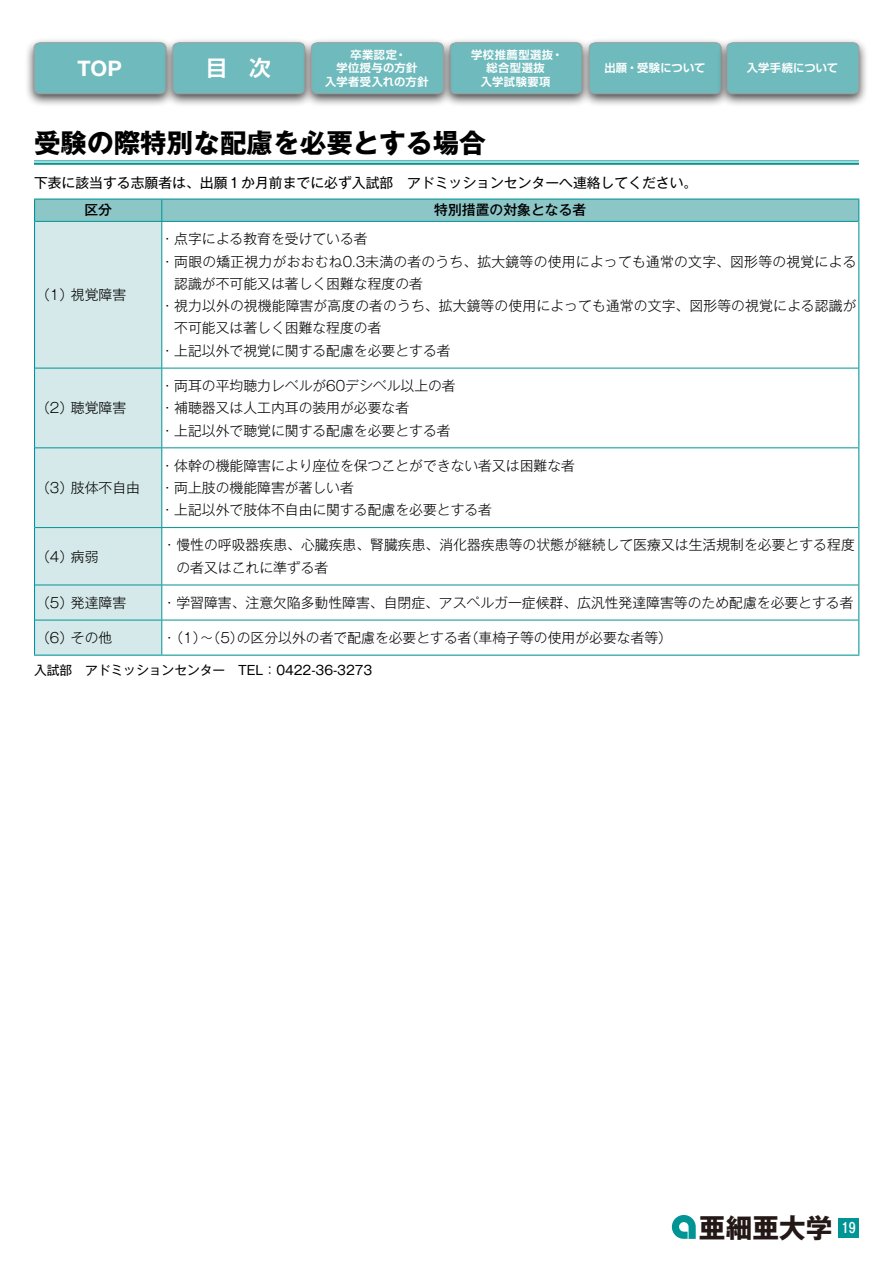
<style>
.page{position:relative;width:893px;height:1263px;background:#fff}
.page>*{position:absolute;margin:0;border:0;box-sizing:border-box;transform-origin:0 0}
.t1{font:700 26.7px "Gothic MB101 Pr 6";color:#231815}
.t2{font:700 26.55px "Gothic MB101 Pr 6";color:#000}
.t3{font:700 21.45px "Helvetica Neue LT Std";color:#fff}
.t4{font:700 21.45px "Shin Go Pr 6 De";color:#fff}
.t5{font:300 13.8px/22.4px "Gothic MB101 Pr 6 N";color:#000}
.t6{font:13.8px "Gothic MB101 Pr 6 N";color:#000}
.t7{font:500 13.8px "Gothic MB101 Pr 5";color:#000}
.t8{font:12.75px "Gothic MB101 Pr 6 N";color:#000}
.t9{font:700 11.1px/13.6px "Shin Go Pr 6 De";letter-spacing:.04em;color:#fff;text-align:center}
.t10{font:700 11.1px "Shin Go Pr 6 De";letter-spacing:.015em;color:#fff}
.t11{font:700 11.1px "Shin Go Pr 6 De";letter-spacing:.01em;color:#fff}
</style>
<div class="page">
<svg style="left:672px;top:1215px;width:24px;height:24px"></svg>
<div style="left:838px;top:1218px;width:21px;height:20px;background:#009495"></div>
<div style="left:25px;top:37px;width:150px;height:71px;background:#000;opacity:.75"></div>
<div style="left:34px;top:42px;width:129px;height:52px;background:#6ebabc"></div>
<div style="left:441px;top:37px;width:150px;height:71px;background:#000;opacity:.75"></div>
<div style="left:453px;top:42px;width:127px;height:52px;background:#6ebabc"></div>
<div style="left:163px;top:37px;width:151px;height:71px;background:#000;opacity:.75"></div>
<div style="left:173px;top:42px;width:129px;height:52px;background:#6ebabc"></div>
<div style="left:302px;top:37px;width:151px;height:71px;background:#000;opacity:.75"></div>
<svg style="left:311px;top:42px;width:133px;height:52px;background:#70b8ba"></svg>
<div style="left:580px;top:37px;width:151px;height:71px;background:#000;opacity:.75"></div>
<div style="left:589px;top:42px;width:128px;height:52px;background:#6ebabc"></div>
<div style="left:717px;top:37px;width:151px;height:71px;background:#000;opacity:.75"></div>
<svg style="left:727px;top:42px;width:132px;height:52px;background:#70b8ba"></svg>
<hr style="left:34px;top:161px;width:825px;height:1px;background:#009495">
<hr style="left:34px;top:163px;width:825px;height:2px;background:#009495">
<div style="left:35px;top:222px;width:126px;height:433px;background:#d6e9ea"></div>
<hr style="left:34px;top:221px;width:1px;height:147px;background:#009495">
<hr style="left:858px;top:221px;width:1px;height:147px;background:#009495">
<hr style="left:34px;top:368px;width:1px;height:80px;background:#009495">
<hr style="left:858px;top:368px;width:1px;height:80px;background:#009495">
<hr style="left:34px;top:448px;width:1px;height:80px;background:#009495">
<hr style="left:858px;top:448px;width:1px;height:80px;background:#009495">
<hr style="left:34px;top:528px;width:1px;height:57px;background:#009495">
<hr style="left:858px;top:528px;width:1px;height:57px;background:#009495">
<hr style="left:34px;top:585px;width:1px;height:35px;background:#009495">
<hr style="left:858px;top:585px;width:1px;height:35px;background:#009495">
<hr style="left:34px;top:620px;width:1px;height:35px;background:#009495">
<hr style="left:858px;top:620px;width:1px;height:35px;background:#009495">
<hr style="left:34px;top:655px;width:128px;height:1px;background:#009495">
<hr style="left:162px;top:655px;width:697px;height:1px;background:#009495">
<svg style="left:34px;top:199px;width:825px;height:22px;background:#88c4c5"></svg>
<hr style="left:35px;top:221px;width:127px;height:1px;background:#009495">
<hr style="left:162px;top:221px;width:696px;height:1px;background:#009495">
<hr style="left:161px;top:222px;width:1px;height:146px;background:#009495">
<hr style="left:35px;top:368px;width:127px;height:1px;background:#009495">
<hr style="left:162px;top:368px;width:696px;height:1px;background:#009495">
<hr style="left:161px;top:368px;width:1px;height:79px;background:#009495">
<hr style="left:35px;top:447px;width:127px;height:1px;background:#009495">
<hr style="left:162px;top:447px;width:696px;height:1px;background:#009495">
<hr style="left:161px;top:448px;width:1px;height:79px;background:#009495">
<hr style="left:35px;top:527px;width:127px;height:1px;background:#009495">
<hr style="left:162px;top:527px;width:696px;height:1px;background:#009495">
<hr style="left:161px;top:528px;width:1px;height:57px;background:#009495">
<hr style="left:35px;top:585px;width:127px;height:1px;background:#009495">
<hr style="left:162px;top:585px;width:696px;height:1px;background:#009495">
<hr style="left:161px;top:585px;width:1px;height:35px;background:#009495">
<hr style="left:35px;top:620px;width:127px;height:1px;background:#009495">
<hr style="left:162px;top:620px;width:696px;height:1px;background:#009495">
<hr style="left:161px;top:620px;width:1px;height:35px;background:#009495">
<h3 class="t3" style="left:77px;top:55px;width:46px">TOP</h3>
<p class="t9" style="left:471px;top:47px;width:93px">学校推薦型選抜・総合型選抜</p>
<p class="t9" style="left:325px;top:47px;width:105px">卒業認定・<br>学位授与の方針<br>入学者受入れの方針</p>
<h3 class="t4" style="left:206px;top:51px;width:66px">目　次</h3>
<p class="t9" style="left:481px;top:75px;width:71px">入学試験要項</p>
<p class="t10" style="left:604px;top:59px;width:102px">出願・受験について</p>
<p class="t11" style="left:747px;top:59px;width:93px">入学手続について</p>
<h2 class="t2" style="left:34px;top:121px;width:453px">受験の際特別な配慮を必要とする場合</h2>
<p class="t6" style="left:34px;top:172px;width:665px">下表に該当する志願者は、出願１か月前までに必ず入試部　アドミッションセンターへ連絡してください。</p>
<p class="t7" style="left:84px;top:199px;width:29px">区分</p>
<p class="t7" style="left:434px;top:199px;width:154px">特別措置の対象となる者</p>
<p class="t5" style="left:36px;top:282px;width:92px">（1）視覚障害</p>
<p class="t5" style="left:36px;top:396px;width:92px">（2）聴覚障害</p>
<p class="t5" style="left:36px;top:475px;width:105px">（3）肢体不自由</p>
<p class="t5" style="left:160px;top:227px;width:209px">・点字による教育を受けている者</p>
<p class="t5" style="left:160px;top:249px;width:697px">・両眼の矯正視力がおおむね0.3未満の者のうち、拡大鏡等の使用によっても通常の文字、図形等の視覚による</p>
<p class="t5" style="left:174px;top:271px;width:250px">認識が不可能又は著しく困難な程度の者</p>
<p class="t5" style="left:160px;top:294px;width:698px">・視力以外の視機能障害が高度の者のうち、拡大鏡等の使用によっても通常の文字、図形等の視覚による認識が</p>
<p class="t5" style="left:174px;top:316px;width:209px">不可能又は著しく困難な程度の者</p>
<p class="t5" style="left:160px;top:338px;width:292px">・上記以外で視覚に関する配慮を必要とする者</p>
<p class="t5" style="left:160px;top:373px;width:297px">・両耳の平均聴力レベルが60デシベル以上の者・補聴器又は人工内耳の装用が必要な者<br>・上記以外で聴覚に関する配慮を必要とする者</p>
<p class="t5" style="left:160px;top:453px;width:416px">・体幹の機能障害により座位を保つことができない者又は困難な者・両上肢の機能障害が著しい者<br>・上記以外で肢体不自由に関する配慮を必要とする者</p>
<p class="t5" style="left:36px;top:544px;width:64px">（4）病弱</p>
<p class="t5" style="left:176px;top:533px;width:680px;text-indent:-14px">・慢性の呼吸器疾患、心臓疾患、腎臓疾患、消化器疾患等の状態が継続して医療又は生活規制を必要とする程度の者又はこれに準ずる者</p>
<p class="t5" style="left:36px;top:590px;width:92px">（5）発達障害</p>
<p class="t5" style="left:163px;top:590px;width:692px">・学習障害、注意欠陥多動性障害、自閉症、アスペルガ一症候群、広汎性発達障害等のため配慮を必要とする者</p>
<p class="t5" style="left:36px;top:625px;width:78px">（6）その他</p>
<p class="t5" style="left:163px;top:625px;width:511px">・（1）〜（5）の区分以外の者で配慮を必要とする者（車椅子等の使用が必要な者等）</p>
<p class="t8" style="left:34px;top:660px;width:340px">入試部　アドミッションセンター　TEL：0422-36-3273</p>
<h1 class="t1" style="left:699px;top:1205px;width:158px">亜細亜大学 <sup>19</sup></h1>
</div>
